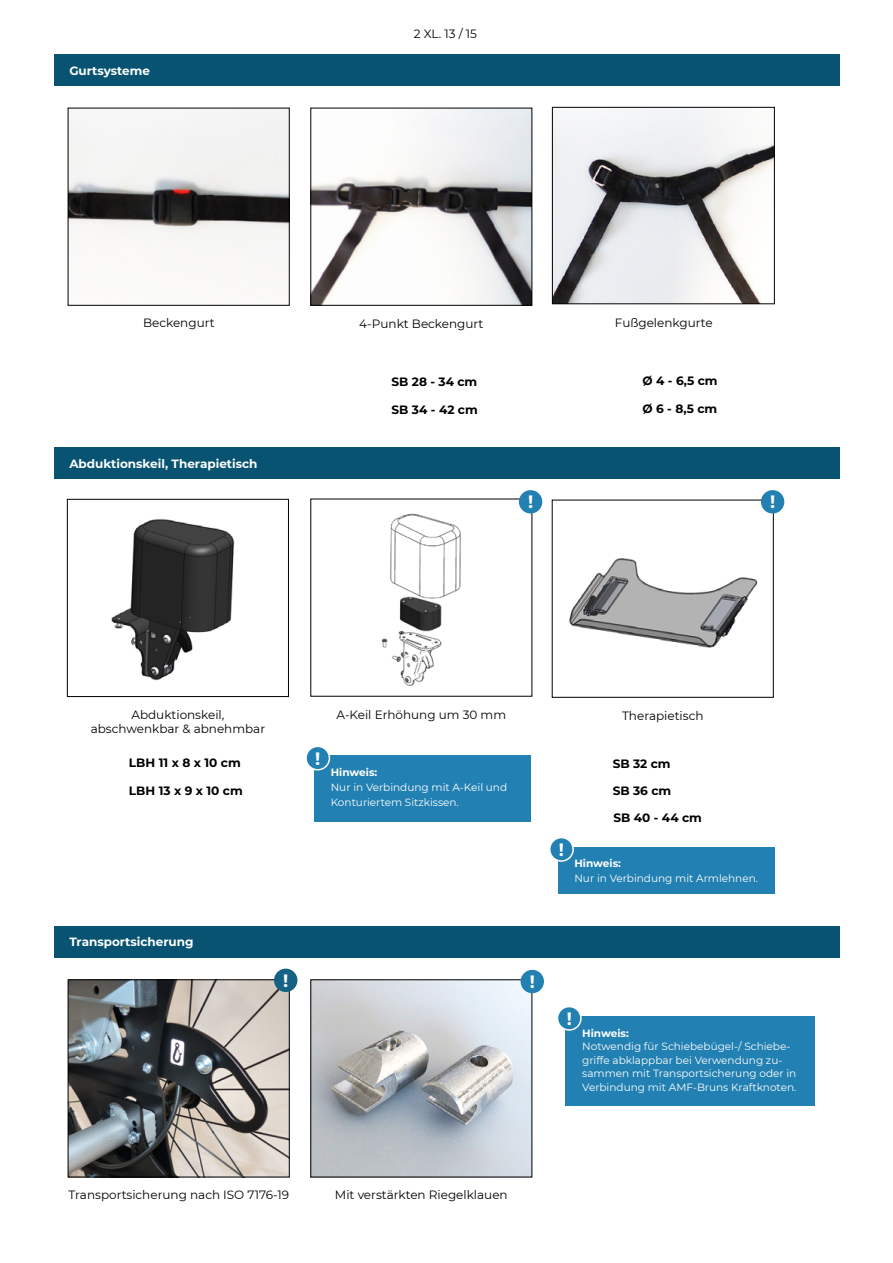
<style>
.page{position:relative;width:893px;height:1263px;background:#fff}
.page>*{position:absolute;margin:0;border:0;box-sizing:border-box;transform-origin:0 0}
.t1{font:700 17.85px "Montserrat";color:#fff}
.t2{font:700 12.15px/26.7px "Montserrat";color:#000}
.t3{font:12px/14.4px "Montserrat";color:#000;text-align:center}
.t4{font:700 12px "Montserrat";color:#fff}
.t5{font:10.5px/13.5px "Montserrat";color:#fff}
.t6{font:700 10.5px "Montserrat";color:#fff}
</style>
<div class="page">
<div style="left:54px;top:926px;width:785px;height:31px;background:#075371"></div>
<img style="left:312px;top:981px;width:218px;height:194px">
<img style="left:70px;top:981px;width:218px;height:194px">
<div style="left:68px;top:979px;width:222px;height:198px;border:1px solid #000"></div>
<div style="left:521px;top:970px;width:23px;height:23px;background:#2280b2;border-radius:50%"></div>
<div style="left:566px;top:1016px;width:249px;height:89px;background:#2280b2"></div>
<div style="left:557px;top:1006px;width:24px;height:24px;background:#2280b2;border-radius:50%"></div>
<div style="left:557px;top:1006px;width:25px;height:25px;border:2px solid #fff;border-radius:50%"></div>
<div style="left:54px;top:448px;width:785px;height:31px;background:#075371"></div>
<img style="left:569px;top:505px;width:203px;height:143px">
<div style="left:552px;top:500px;width:222px;height:198px;border:1px solid #000"></div>
<img style="left:111px;top:519px;width:124px;height:162px">
<div style="left:67px;top:499px;width:222px;height:198px;border:1px solid #000"></div>
<div style="left:761px;top:490px;width:23px;height:23px;background:#2280b2;border-radius:50%"></div>
<div style="left:558px;top:847px;width:216px;height:46px;background:#2280b2"></div>
<div style="left:314px;top:755px;width:217px;height:67px;background:#2280b2"></div>
<div style="left:550px;top:838px;width:23px;height:23px;background:#2280b2;border-radius:50%"></div>
<div style="left:549px;top:837px;width:25px;height:25px;border:2px solid #fff;border-radius:50%"></div>
<div style="left:306px;top:746px;width:23px;height:24px;background:#2280b2;border-radius:50%"></div>
<div style="left:305px;top:746px;width:25px;height:24px;border:2px solid #fff;border-radius:50%"></div>
<img style="left:381px;top:501px;width:149px;height:185px">
<div style="left:519px;top:490px;width:23px;height:23px;background:#2280b2;border-radius:50%"></div>
<div style="left:54px;top:54px;width:785px;height:32px;background:#075371"></div>
<img style="left:312px;top:110px;width:218px;height:194px">
<div style="left:310px;top:108px;width:222px;height:198px;border:1px solid #000"></div>
<img style="left:70px;top:110px;width:218px;height:153px">
<div style="left:68px;top:108px;width:222px;height:198px;border:1px solid #000"></div>
<img style="left:554px;top:109px;width:219px;height:193px">
<div style="left:552px;top:107px;width:223px;height:197px;border:1px solid #000"></div>
<div style="left:274px;top:969px;width:23px;height:23px;background:#166285;border-radius:50%"></div>
<p class="t4" style="left:69px;top:62px;width:82px">Gurtsysteme</p>
<p class="t3" style="left:414px;top:26px;width:65px">2 XL. 13 / 15</p>
<p class="t3" style="left:143px;top:315px;width:73px">Beckengurt</p>
<p class="t4" style="left:69px;top:455px;width:190px">Abduktionskeil, Therapietisch</p>
<p class="t3" style="left:359px;top:316px;width:126px">4-Punkt Beckengurt</p>
<p class="t3" style="left:615px;top:315px;width:99px">Fußgelenkgurte</p>
<p class="t2" style="left:392px;top:368px;width:87px">SB 28 - 34 cm</p>
<p class="t2" style="left:642px;top:367px;width:77px">Ø 4 - 6,5 cm</p>
<p class="t2" style="left:392px;top:395px;width:88px">SB 34 - 42 cm</p>
<p class="t2" style="left:642px;top:395px;width:76px">Ø 6 - 8,5 cm</p>
<h1 class="t1" style="left:528px;top:489px;width:7px">!</h1>
<h1 class="t1" style="left:770px;top:489px;width:7px">!</h1>
<p class="t3" style="left:337px;top:707px;width:171px">A-Keil Erhöhung um 30 mm</p>
<p class="t3" style="left:91px;top:707px;width:176px">Abduktionskeil, abschwenkbar &amp; abnehmbar</p>
<p class="t3" style="left:622px;top:708px;width:83px">Therapietisch</p>
<p class="t2" style="left:129px;top:749px;width:113px">LBH 11 x 8 x 10 cm</p>
<p class="t2" style="left:613px;top:749px;width:60px">SB 32 cm</p>
<p class="t2" style="left:613px;top:777px;width:91px">SB 36 cm<br>SB 40 - 44 cm</p>
<h1 class="t1" style="left:315px;top:745px;width:7px">!</h1>
<p class="t6" style="left:331px;top:764px;width:48px">Hinweis:</p>
<p class="t5" style="left:331px;top:779px;width:178px;line-height:15px">Nur in Verbindung mit A-Keil und<br>Konturiertem Sitzkissen.</p>
<p class="t2" style="left:129px;top:776px;width:115px">LBH 13 x 9 x 10 cm</p>
<p class="t4" style="left:69px;top:933px;width:126px">Transportsicherung</p>
<h1 class="t1" style="left:283px;top:968px;width:7px">!</h1>
<h1 class="t1" style="left:559px;top:837px;width:7px">!</h1>
<p class="t6" style="left:574px;top:856px;width:48px">Hinweis:</p>
<p class="t5" style="left:574px;top:871px;width:185px">Nur in Verbindung mit Armlehnen.</p>
<h1 class="t1" style="left:530px;top:969px;width:7px">!</h1>
<h1 class="t1" style="left:567px;top:1006px;width:7px">!</h1>
<p class="t3" style="left:69px;top:1187px;width:222px">Transportsicherung nach ISO 7176-19</p>
<p class="t3" style="left:335px;top:1187px;width:174px">Mit verstärkten Riegelklauen</p>
<p class="t6" style="left:582px;top:1026px;width:48px">Hinweis:</p>
<p class="t5" style="left:582px;top:1039px;width:216px">Notwendig für Schiebebügel-/ Schiebe&shy;griffe abklappbar bei Verwendung zu&shy;sammen mit Transportsicherung oder in Verbindung mit AMF-Bruns Kraftknoten.</p>
</div>
